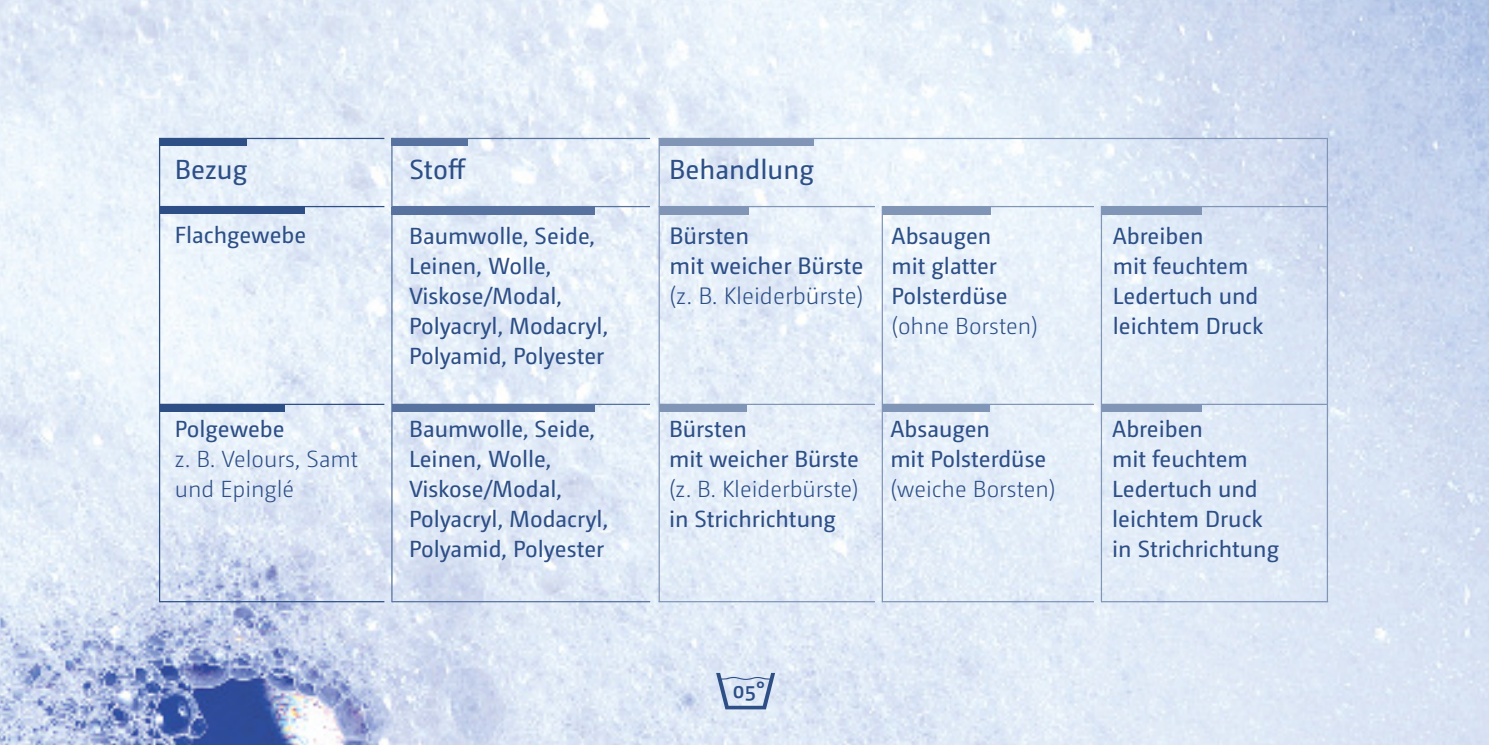
<style>
.page{position:relative;width:1489px;height:745px;background:#fff}
.page>*{position:absolute;margin:0;border:0;box-sizing:border-box;transform-origin:0 0}
.t1{font:27.5px "Camingo Dos";color:#2d4f86}
.t2{font:23.75px/30px "Camingo Dos";color:#2d4f86}
.t3{font:300 23.75px "Camingo Dos";color:#2d4f86}
.t4{font:23.25px/30px "Camingo Dos";color:#2d4f86}
.t5{font:300 23.25px/30px "Camingo Dos";color:#2d4f86}
.t6{font:600 22px "Camingo Dos";color:#2d4f86}
</style>
<div class="page">
<img style="left:0;top:0;width:1488px;height:744px">
<svg style="left:716px;top:672px;width:59px;height:37px;background:#b9c8de"></svg>
<hr style="left:1101px;top:403px;width:226px;height:2px;background:#8195b7">
<hr style="left:882px;top:403px;width:211px;height:2px;background:#8195b7">
<hr style="left:659px;top:403px;width:215px;height:2px;background:#8195b7">
<hr style="left:392px;top:403px;width:258px;height:2px;background:#57729e">
<hr style="left:160px;top:403px;width:224px;height:2px;background:#2d4f86">
<hr style="left:1101px;top:600px;width:226px;height:2px;background:#8195b7">
<hr style="left:881px;top:600px;width:212px;height:2px;background:#8195b7">
<hr style="left:658px;top:600px;width:216px;height:2px;background:#8195b7">
<hr style="left:392px;top:600px;width:258px;height:2px;background:#57729e">
<hr style="left:160px;top:600px;width:224px;height:2px;background:#2d4f86">
<div style="left:159px;top:138px;width:88px;height:8px;background:#2d4f86"></div>
<div style="left:159px;top:206px;width:146px;height:8px;background:#2d4f86"></div>
<div style="left:159px;top:404px;width:126px;height:8px;background:#2d4f86"></div>
<div style="left:392px;top:138px;width:76px;height:8px;background:#57729e"></div>
<div style="left:391px;top:207px;width:204px;height:7px;background:#57729e"></div>
<div style="left:392px;top:403px;width:203px;height:8px;background:#57729e"></div>
<div style="left:659px;top:138px;width:154px;height:8px;background:#8195b7"></div>
<div style="left:659px;top:207px;width:89px;height:8px;background:#8195b7"></div>
<div style="left:882px;top:207px;width:108px;height:8px;background:#8195b7"></div>
<div style="left:1101px;top:207px;width:101px;height:8px;background:#8195b7"></div>
<div style="left:659px;top:404px;width:88px;height:8px;background:#8195b7"></div>
<div style="left:882px;top:404px;width:107px;height:8px;background:#8195b7"></div>
<div style="left:1101px;top:404px;width:100px;height:8px;background:#8195b7"></div>
<hr style="left:658px;top:138px;width:1px;height:463px;background:#8195b7">
<hr style="left:1326px;top:138px;width:1px;height:463px;background:#8195b7">
<hr style="left:159px;top:138px;width:1px;height:464px;background:#2d4f86">
<hr style="left:391px;top:138px;width:1px;height:464px;background:#57729e">
<hr style="left:881px;top:206px;width:1px;height:396px;background:#8195b7">
<hr style="left:1100px;top:206px;width:1px;height:396px;background:#8195b7">
<hr style="left:658px;top:138px;width:669px;height:1px;background:#8195b7">
<hr style="left:1101px;top:206px;width:226px;height:1px;background:#8195b7">
<hr style="left:882px;top:206px;width:211px;height:1px;background:#8195b7">
<hr style="left:658px;top:206px;width:216px;height:1px;background:#8195b7">
<hr style="left:392px;top:206px;width:258px;height:1px;background:#57729e">
<hr style="left:160px;top:206px;width:224px;height:1px;background:#2d4f86">
<hr style="left:392px;top:138px;width:258px;height:1px;background:#57729e">
<hr style="left:160px;top:138px;width:224px;height:1px;background:#2d4f86">
<p class="t1" style="left:175px;top:158px;width:74px">Bezug</p>
<p class="t1" style="left:409px;top:158px;width:57px">Stoff</p>
<p class="t1" style="left:669px;top:158px;width:146px">Behandlung</p>
<p class="t4" style="left:175px;top:222px;width:133px">Flachgewebe</p>
<p class="t4" style="left:175px;top:415px;width:111px">Polgewebe</p>
<p class="t5" style="left:175px;top:445px;width:185px">z. B. Velours, Samt und Epinglé</p>
<p class="t4" style="left:409px;top:222px;width:200px">Baumwolle, Seide,<br>Leinen, Wolle,<br>Viskose/Modal,<br>Polyacryl, Modacryl,<br>Polyamid, Polyester</p>
<p class="t4" style="left:409px;top:415px;width:200px">Baumwolle, Seide,<br>Leinen, Wolle,<br>Viskose/Modal,<br>Polyacryl, Modacryl,<br>Polyamid, Polyester</p>
<p class="t2" style="left:669px;top:223px;width:195px">Bürsten<br>mit weicher Bürste</p>
<p class="t3" style="left:669px;top:286px;width:195px">(z. B. Kleiderbürste)</p>
<p class="t4" style="left:669px;top:415px;width:191px">Bürsten<br>mit weicher Bürste</p>
<p class="t5" style="left:669px;top:475px;width:191px">(z. B. Kleiderbürste)</p>
<p class="t4" style="left:669px;top:505px;width:168px">in Strichrichtung</p>
<p class="t4" style="left:891px;top:222px;width:117px">Absaugen mit glatter<br>Polsterdüse</p>
<p class="t5" style="left:891px;top:312px;width:148px">(ohne Borsten)</p>
<p class="t4" style="left:890px;top:415px;width:158px">Absaugen<br>mit Polsterdüse</p>
<p class="t5" style="left:890px;top:475px;width:167px">(weiche Borsten)</p>
<p class="t6" style="left:732px;top:681px;width:34px">05°</p>
<p class="t4" style="left:1112px;top:222px;width:152px">Abreiben<br>mit feuchtem<br>Ledertuch und leichtem Druck</p>
<p class="t4" style="left:1112px;top:415px;width:168px">Abreiben<br>mit feuchtem<br>Ledertuch und leichtem Druck in Strichrichtung</p>
</div>
